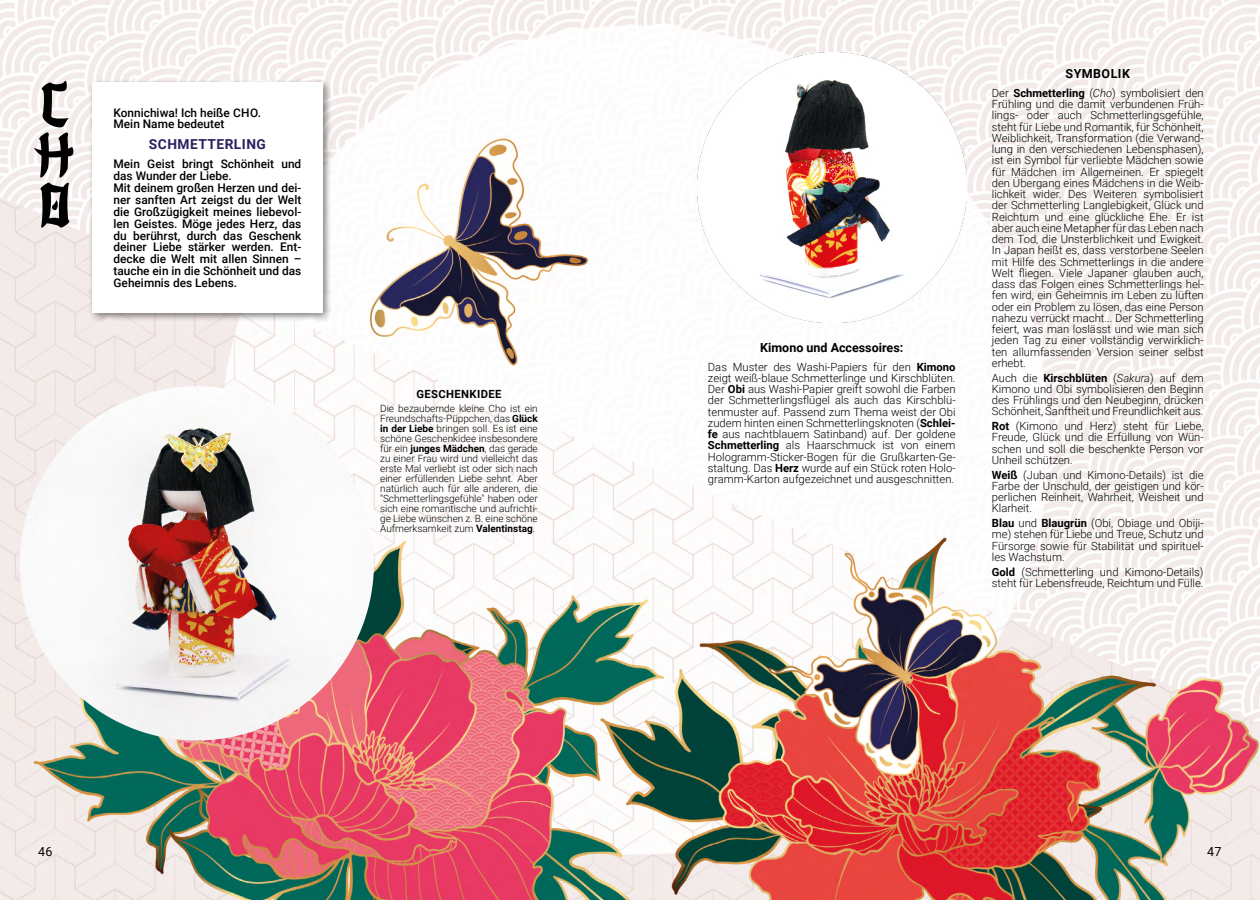
<style>
.page{position:relative;width:1260px;height:900px;background:#fff}
.page>*{position:absolute;margin:0;border:0;box-sizing:border-box;transform-origin:0 0}
.t1{font:700 13.75px "Roboto";letter-spacing:.035em;color:#27215f}
.t2{font:700 12.5px "Roboto";color:#000}
.t3{font:700 12.5px "Roboto";letter-spacing:.035em;color:#000}
.t4{font:12.5px "Roboto";color:#000}
.t5{font:500 11.88px/11.9px "Roboto";color:#000}
.t6{font:300 11.25px/11.2px "Roboto";color:#000;text-align:justify}
.t7{font:700 11.25px "Roboto";letter-spacing:.035em;color:#000}
.t8{font:300 10px/10px "Roboto";color:#000;text-align:justify}
.s1{font-weight:700}
.s2{font-style:italic}
</style>
<div class="page">
<img style="left:0;top:0;width:1260px;height:900px">
<div style="left:88px;top:78px;width:244px;height:244px;background:#000;opacity:.5"></div>
<div style="left:92px;top:82px;width:231px;height:231px;background:#fff"></div>
<img style="left:105px;top:386px;width:91px;height:26px">
<img style="left:697px;top:53px;width:269px;height:269px">
<svg style="left:34px;top:81px;width:40px;height:147px"></svg>
<p class="t5" style="left:114px;top:106px;width:147px">Konnichiwa! Ich heiße CHO.<br>Mein Name bedeutet</p>
<p class="t1" style="left:149px;top:135px;width:119px">SCHMETTERLING</p>
<p class="t5" style="left:114px;top:158px;width:189px">Mein Geist bringt Schönheit und das Wunder der Liebe.</p>
<p class="t5" style="left:114px;top:181px;width:189px;text-align:justify">Mit deinem großen Herzen und dei&shy;ner sanften Art zeigst du der Welt die Großzügigkeit meines liebevol&shy;len Geistes. Möge jedes Herz, das du berührst, durch das Geschenk deiner Liebe stärker werden. Ent&shy;decke die Welt mit allen Sinnen – tauche ein in die Schönheit und das Geheimnis des Lebens.</p>
<p class="t7" style="left:416px;top:387px;width:87px">GESCHENKIDEE</p>
<p class="t8" style="left:380px;top:403px;width:159px">Die bezaubernde kleine Cho ist ein Freundschafts-Püppchen, das <span class="s1">Glück in der Liebe</span> bringen soll. Es ist eine schöne Geschenkidee insbesondere für ein <span class="s1">junges Mädchen</span>, das gerade zu einer Frau wird und vielleicht das erste Mal verliebt ist oder sich nach einer erfüllenden Liebe sehnt. Aber natürlich auch für alle anderen, die "Schmetterlingsgefühle" haben oder sich eine romantische und aufrichti&shy;ge Liebe wünschen z. B. eine schöne Aufmerksamkeit zum <span class="s1">Valentinstag</span>.</p>
<p class="t2" style="left:760px;top:339px;width:145px">Kimono und Accessoires:</p>
<p class="t6" style="left:708px;top:360px;width:249px">Das Muster des Washi-Papiers für den <span class="s1">Kimono </span>zeigt weiß-blaue Schmetterlinge und Kirschblüten.<br>Der <span class="s1">Obi</span> aus Washi-Papier greift sowohl die Farben der Schmetterlingsflügel als auch das Kirschblü&shy;tenmuster auf. Passend zum Thema weist der Obi zudem hinten einen Schmetterlingsknoten (<span class="s1">Schlei&shy;fe</span> aus nachtblauem Satinband) auf. Der goldene <span class="s1">Schmetterling</span> als Haarschmuck ist von einem Hologramm-Sticker-Bogen für die Grußkarten-Ge&shy;staltung. Das <span class="s1">Herz</span> wurde auf ein Stück roten Holo&shy;gramm-Karton aufgezeichnet und ausgeschnitten.</p>
<p class="t3" style="left:1066px;top:65px;width:66px">SYMBOLIK</p>
<p class="t6" style="left:992px;top:87px;width:213px">Der <span class="s1">Schmetterling</span> (<span class="s2">Cho</span>) symbolisiert den Frühling und die damit verbundenen Früh&shy;lings- oder auch Schmetterlingsgefühle, steht für Liebe und Romantik, für Schönheit, Weiblichkeit, Transformation (die Verwand&shy;lung in den verschiedenen Lebensphasen), ist ein Symbol für verliebte Mädchen sowie für Mädchen im Allgemeinen. Er spiegelt den Übergang eines Mädchens in die Weib&shy;lichkeit wider. Des Weiteren symbolisiert der Schmetterling Langlebigkeit, Glück und Reichtum und eine glückliche Ehe. Er ist aber auch eine Metapher für das Leben nach dem Tod, die Unsterblichkeit und Ewigkeit.<br>In Japan heißt es, dass verstorbene Seelen mit Hilfe des Schmetterlings in die andere Welt fliegen. Viele Japaner glauben auch, dass das Folgen eines Schmetterlings hel&shy;fen wird, ein Geheimnis im Leben zu lüften oder ein Problem zu lösen, das eine Person nahezu verrückt macht... Der Schmetterling feiert, was man loslässt und wie man sich jeden Tag zu einer vollständig verwirklich&shy;ten allumfassenden Version seiner selbst erhebt.</p>
<p class="t6" style="left:992px;top:372px;width:213px">Auch die <span class="s1">Kirschblüten</span> (<span class="s2">Sakura</span>) auf dem Kimono und Obi symbolisieren den Beginn des Frühlings und den Neubeginn, drücken Schönheit, Sanftheit und Freundlichkeit aus.</p>
<p class="t6" style="left:992px;top:420px;width:213px"><span class="s1">Rot</span> (Kimono und Herz) steht für Liebe, Freude, Glück und die Erfüllung von Wün&shy;schen und soll die beschenkte Person vor Unheil schützen.</p>
<p class="t6" style="left:992px;top:469px;width:213px"><span class="s1">Weiß</span> (Juban und Kimono-Details) ist die Farbe der Unschuld, der geistigen und kör&shy;perlichen Reinheit, Wahrheit, Weisheit und Klarheit.</p>
<p class="t6" style="left:992px;top:517px;width:213px"><span class="s1">Blau</span> und <span class="s1">Blaugrün</span> (Obi, Obiage und Obiji&shy;me) stehen für Liebe und Treue, Schutz und Fürsorge sowie für Stabilität und spirituel&shy;les Wachstum.</p>
<p class="t6" style="left:992px;top:566px;width:213px"><span class="s1">Gold</span> (Schmetterling und Kimono-Details) steht für Lebensfreude, Reichtum und Fülle.</p>
<p class="t4" style="left:38px;top:843px;width:16px">46</p>
<p class="t4" style="left:1207px;top:843px;width:16px">47</p>
</div>
